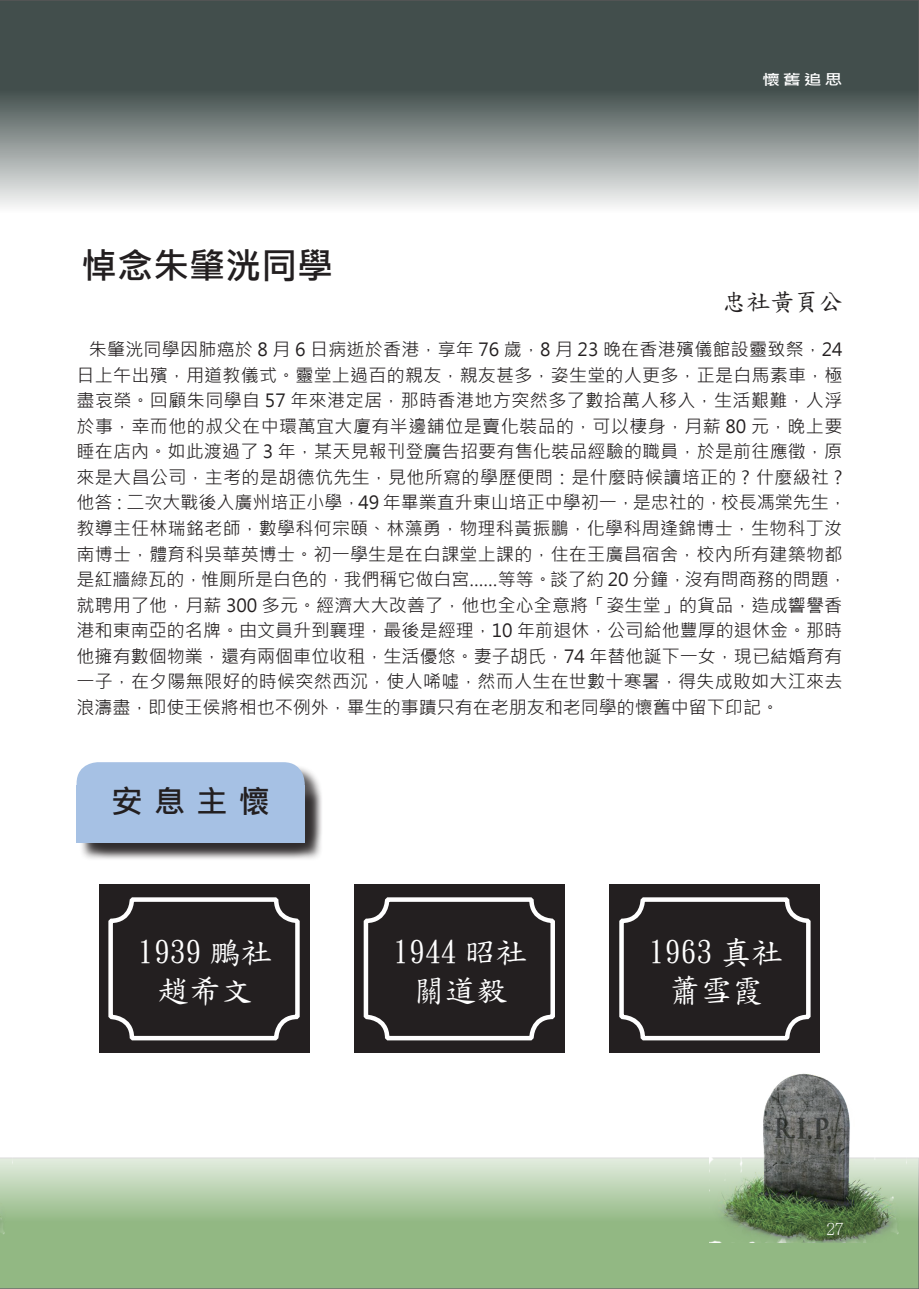
<style>
.page{position:relative;width:919px;height:1289px;background:#fff}
.page>*{position:absolute;margin:0;border:0;box-sizing:border-box;transform-origin:0 0}
.t1{font:700 36px "Microsoft Jheng Hei";color:#231f20}
.t2{font:31.5px "DF Kai Shu SB Estd BF";color:#fff}
.t3{font:700 31.5px "Microsoft Jheng Hei";color:#231f20}
.t4{font:24px "DF Kai Shu SB Estd BF";color:#231f20}
.t5{font:18px/25.5px "Microsoft Jheng Hei";letter-spacing:.015em;color:#231f20}
.t6{font:300 16.5px "Adobe Ming Std";color:#fff}
.t7{font:700 14.55px "Microsoft Jheng Hei";color:#fff;scale:1.23 1}
</style>
<div class="page">
<svg style="left:0;top:1157px;width:918px;height:131px"></svg>
<img style="left:709px;top:1073px;width:197px;height:169px">
<svg style="left:0;top:0;width:918px;height:207px"></svg>
<img style="left:0;top:1157px;width:13px;height:85px">
<div style="left:99px;top:884px;width:210px;height:168px;background:#231f20"></div>
<div style="left:108px;top:897px;width:192px;height:143px;border:4px solid #fff;border-radius:21px"></div>
<div style="left:354px;top:884px;width:210px;height:168px;background:#231f20"></div>
<div style="left:363px;top:897px;width:192px;height:143px;border:4px solid #fff;border-radius:21px"></div>
<div style="left:610px;top:884px;width:209px;height:168px;background:#231f20"></div>
<div style="left:619px;top:897px;width:191px;height:143px;border:4px solid #fff;border-radius:21px"></div>
<div style="left:79px;top:764px;width:244px;height:95px;background:#231f20;opacity:.75"></div>
<div style="left:77px;top:762px;width:228px;height:78px;background:#a6c1e4;border-radius:21px"></div>
<div style="left:79px;top:787px;width:244px;height:74px;background:#231f20;opacity:.75"></div>
<div style="left:77px;top:784px;width:228px;height:58px;background:#a6c1e4"></div>
<p class="t1" style="left:81px;top:243px;width:253px">悼念朱肇洸同學</p>
<p class="t7" style="left:762px;top:70px;width:67px">懷舊追思</p>
<p class="t4" style="left:722px;top:290px;width:121px">忠社黃頁公</p>
<p class="t5" style="left:77px;top:337px;width:771px;text-indent:12px">朱肇洸同學因肺癌於 8 月 6 日病逝於香港，享年 76 歲，8 月 23 晚在香港殯儀館設靈致祭，24日上午出殯，用道教儀式。靈堂上過百的親友，親友甚多，姿生堂的人更多，正是白馬素車，極盡哀榮。回顧朱同學自 57 年來港定居，那時香港地方突然多了數拾萬人移入，生活艱難，人浮於事，幸而他的叔父在中環萬宜大廈有半邊舖位是賣化裝品的，可以棲身，月薪 80 元，晚上要睡在店內。如此渡過了 3 年，某天見報刊登廣告招要有售化裝品經驗的職員，於是前往應徵，原來是大昌公司，主考的是胡德伉先生，見他所寫的學歷便問：是什麼時候讀培正的 ? 什麼級社 ?他答：二次大戰後入廣州培正小學，49 年畢業直升東山培正中學初一，是忠社的，校長馮棠先生，教導主任林瑞銘老師，數學科何宗頤、林藻勇，物理科黃振鵬，化學科周逢錦博士，生物科丁汝南博士，體育科吳華英博士。初一學生是在白課堂上課的，住在王廣昌宿舍，校內所有建築物都是紅牆綠瓦的，惟厠所是白色的，我們稱它做白宮……等等。談了約 20 分鐘，沒有問商務的問題，就聘用了他，月薪 300 多元。經濟大大改善了，他也全心全意將「姿生堂」的貨品，造成響譽香港和東南亞的名牌。由文員升到襄理，最後是經理，10 年前退休，公司給他豐厚的退休金。那時他擁有數個物業，還有兩個車位收租，生活優悠。妻子胡氏，74 年替他誕下一女，現已結婚育有一子，在夕陽無限好的時候突然西沉，使人唏噓，然而人生在世數十寒暑，得失成敗如大江來去浪濤盡，即使王侯將相也不例外，畢生的事蹟只有在老朋友和老同學的懷舊中留下印記。</p>
<p class="t3" style="left:111px;top:781px;width:160px">安息主懷</p>
<p class="t2" style="left:138px;top:937px;width:135px">1939 鵬社</p>
<p class="t2" style="left:158px;top:974px;width:96px">趙希文</p>
<p class="t2" style="left:393px;top:937px;width:135px">1944 昭社</p>
<p class="t2" style="left:413px;top:974px;width:96px">關道毅</p>
<p class="t2" style="left:649px;top:937px;width:135px">1963 真社</p>
<p class="t2" style="left:668px;top:974px;width:96px">蕭雪霞</p>
<p class="t6" style="left:826px;top:1220px;width:18px">27</p>
</div>
